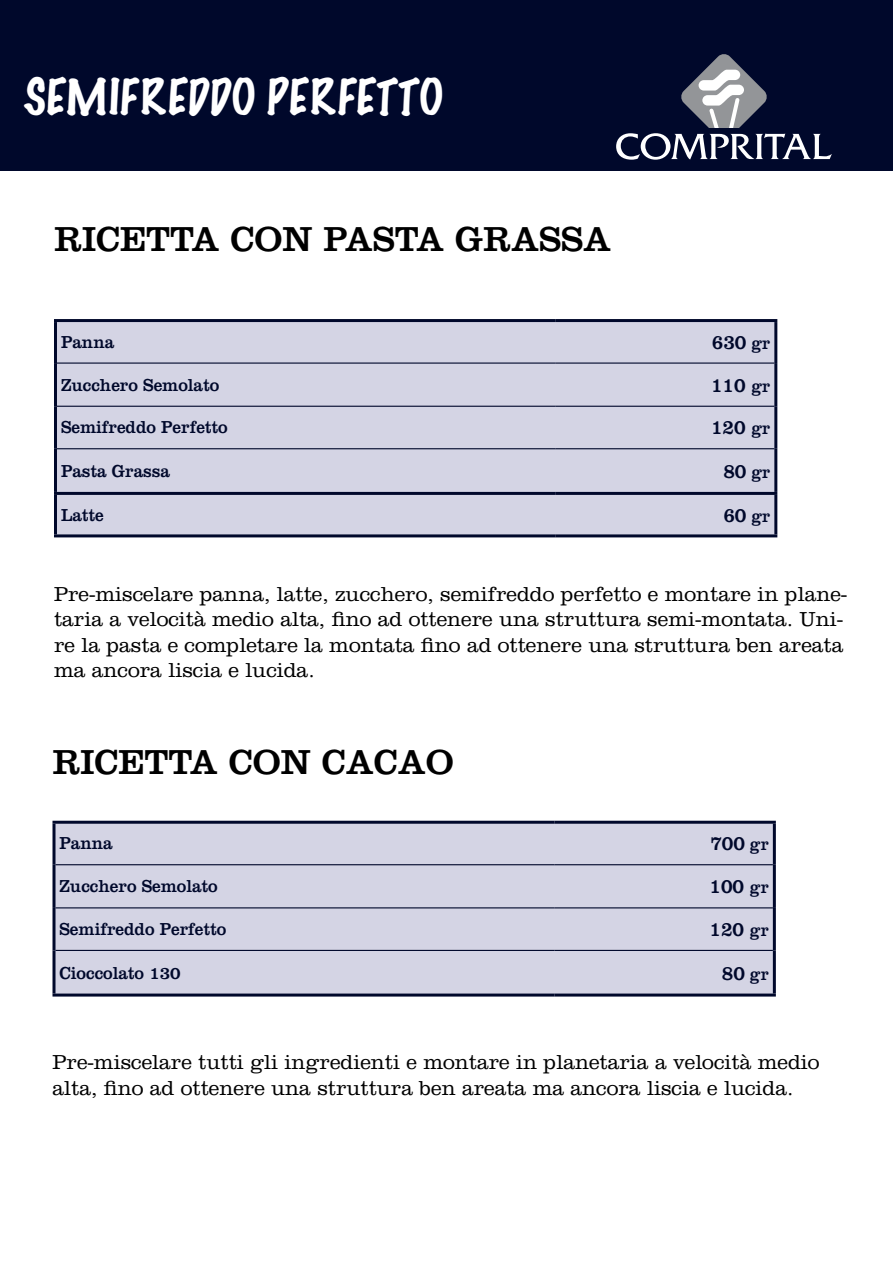
<style>
.page{position:relative;width:893px;height:1263px;background:#fff}
.page>*{position:absolute;margin:0;border:0;box-sizing:border-box;transform-origin:0 0}
.t1{font:100 45px "Marker Felt";color:#fff}
.t2{font:36px "Clarendon LT Std";color:#000}
.t3{font:300 21px/25.2px "Clarendon LT Std";color:#000}
.t4{font:21px "Clarendon LT Std";color:#00082b;scale:.9 1}
.t5{font:18px "Clarendon LT Std";color:#00082b;scale:.95 1}
.s1{font-size:18px}
</style>
<div class="page">
<div style="left:0;top:0;width:893px;height:170px;background:#00082b"></div>
<svg style="left:616px;top:133px;width:216px;height:27px"></svg>
<svg style="left:681px;top:54px;width:86px;height:73px"></svg>
<div style="left:57px;top:322px;width:717px;height:212px;background:#d4d4e4"></div>
<hr style="left:57px;top:362px;width:499px;height:2px;background:#00082b">
<hr style="left:556px;top:362px;width:218px;height:2px;background:#00082b">
<hr style="left:57px;top:406px;width:499px;height:1px;background:#00082b">
<hr style="left:556px;top:406px;width:218px;height:1px;background:#00082b">
<hr style="left:54px;top:319px;width:502px;height:3px;background:#00082b">
<hr style="left:556px;top:319px;width:221px;height:3px;background:#00082b">
<hr style="left:54px;top:322px;width:3px;height:41px;background:#00082b">
<hr style="left:774px;top:322px;width:3px;height:41px;background:#00082b">
<hr style="left:54px;top:363px;width:3px;height:43px;background:#00082b">
<hr style="left:774px;top:363px;width:3px;height:43px;background:#00082b">
<hr style="left:54px;top:406px;width:3px;height:43px;background:#00082b">
<hr style="left:774px;top:406px;width:3px;height:43px;background:#00082b">
<hr style="left:54px;top:449px;width:3px;height:43px;background:#00082b">
<hr style="left:774px;top:449px;width:3px;height:43px;background:#00082b">
<hr style="left:57px;top:448px;width:499px;height:1px;background:#00082b">
<hr style="left:556px;top:448px;width:218px;height:1px;background:#00082b">
<hr style="left:54px;top:492px;width:502px;height:3px;background:#00082b">
<hr style="left:54px;top:495px;width:3px;height:39px;background:#00082b">
<hr style="left:556px;top:492px;width:221px;height:3px;background:#00082b">
<hr style="left:774px;top:495px;width:3px;height:39px;background:#00082b">
<hr style="left:54px;top:534px;width:502px;height:3px;background:#00082b">
<hr style="left:556px;top:534px;width:221px;height:3px;background:#00082b">
<div style="left:56px;top:824px;width:717px;height:169px;background:#d4d4e4"></div>
<hr style="left:56px;top:864px;width:498px;height:1px;background:#00082b">
<hr style="left:554px;top:864px;width:219px;height:1px;background:#00082b">
<hr style="left:56px;top:907px;width:498px;height:1px;background:#00082b">
<hr style="left:554px;top:907px;width:219px;height:1px;background:#00082b">
<hr style="left:52px;top:821px;width:502px;height:3px;background:#00082b">
<hr style="left:554px;top:821px;width:222px;height:3px;background:#00082b">
<svg style="left:52px;top:824px;width:4px;height:41px"></svg>
<hr style="left:773px;top:824px;width:3px;height:41px;background:#00082b">
<svg style="left:52px;top:865px;width:4px;height:43px"></svg>
<hr style="left:773px;top:865px;width:3px;height:43px;background:#00082b">
<svg style="left:52px;top:908px;width:4px;height:42px"></svg>
<hr style="left:773px;top:908px;width:3px;height:42px;background:#00082b">
<svg style="left:52px;top:950px;width:4px;height:43px"></svg>
<hr style="left:773px;top:950px;width:3px;height:43px;background:#00082b">
<hr style="left:56px;top:950px;width:498px;height:1px;background:#00082b">
<hr style="left:554px;top:950px;width:219px;height:1px;background:#00082b">
<hr style="left:52px;top:993px;width:502px;height:3px;background:#00082b">
<hr style="left:554px;top:993px;width:222px;height:3px;background:#00082b">
<p class="t1" style="left:23px;top:62px;width:425px">SEMIFREDDO PERFETTO</p>
<p class="t2" style="left:54px;top:218px;width:559px">RICETTA CON PASTA GRASSA</p>
<p class="t5" style="left:61px;top:331px;width:58px">Panna</p>
<p class="t4" style="left:712px;top:329px;width:66px">630 <span class="s1">gr</span></p>
<p class="t5" style="left:61px;top:374px;width:168px">Zucchero Semolato</p>
<p class="t4" style="left:711px;top:372px;width:67px">110 <span class="s1">gr</span></p>
<p class="t5" style="left:61px;top:417px;width:177px">Semifreddo Perfetto</p>
<p class="t4" style="left:711px;top:415px;width:67px">120 <span class="s1">gr</span></p>
<p class="t5" style="left:61px;top:460px;width:116px">Pasta Grassa</p>
<p class="t4" style="left:723px;top:459px;width:54px">80 <span class="s1">gr</span></p>
<p class="t5" style="left:61px;top:504px;width:47px">Latte</p>
<p class="t4" style="left:723px;top:502px;width:54px">60 <span class="s1">gr</span></p>
<p class="t3" style="left:54px;top:582px;width:795px">Pre-miscelare panna, latte, zucchero, semifreddo perfetto e montare in plane&shy;taria a velocità medio alta, fino ad ottenere una struttura semi-montata. Uni&shy;re la pasta e completare la montata fino ad ottenere una struttura ben areata ma ancora liscia e lucida.</p>
<p class="t2" style="left:52px;top:741px;width:403px">RICETTA CON CACAO</p>
<p class="t5" style="left:60px;top:833px;width:58px">Panna</p>
<p class="t4" style="left:710px;top:831px;width:66px">700 <span class="s1">gr</span></p>
<p class="t5" style="left:60px;top:876px;width:168px">Zucchero Semolato</p>
<p class="t4" style="left:709px;top:874px;width:67px">100 <span class="s1">gr</span></p>
<p class="t5" style="left:60px;top:918px;width:177px">Semifreddo Perfetto</p>
<p class="t4" style="left:709px;top:917px;width:67px">120 <span class="s1">gr</span></p>
<p class="t5" style="left:60px;top:962px;width:129px">Cioccolato 130</p>
<p class="t4" style="left:722px;top:960px;width:54px">80 <span class="s1">gr</span></p>
<p class="t3" style="left:52px;top:1050px;width:769px">Pre-miscelare tutti gli ingredienti e montare in planetaria a velocità medio alta, fino ad ottenere una struttura ben areata ma ancora liscia e lucida.</p>
</div>
